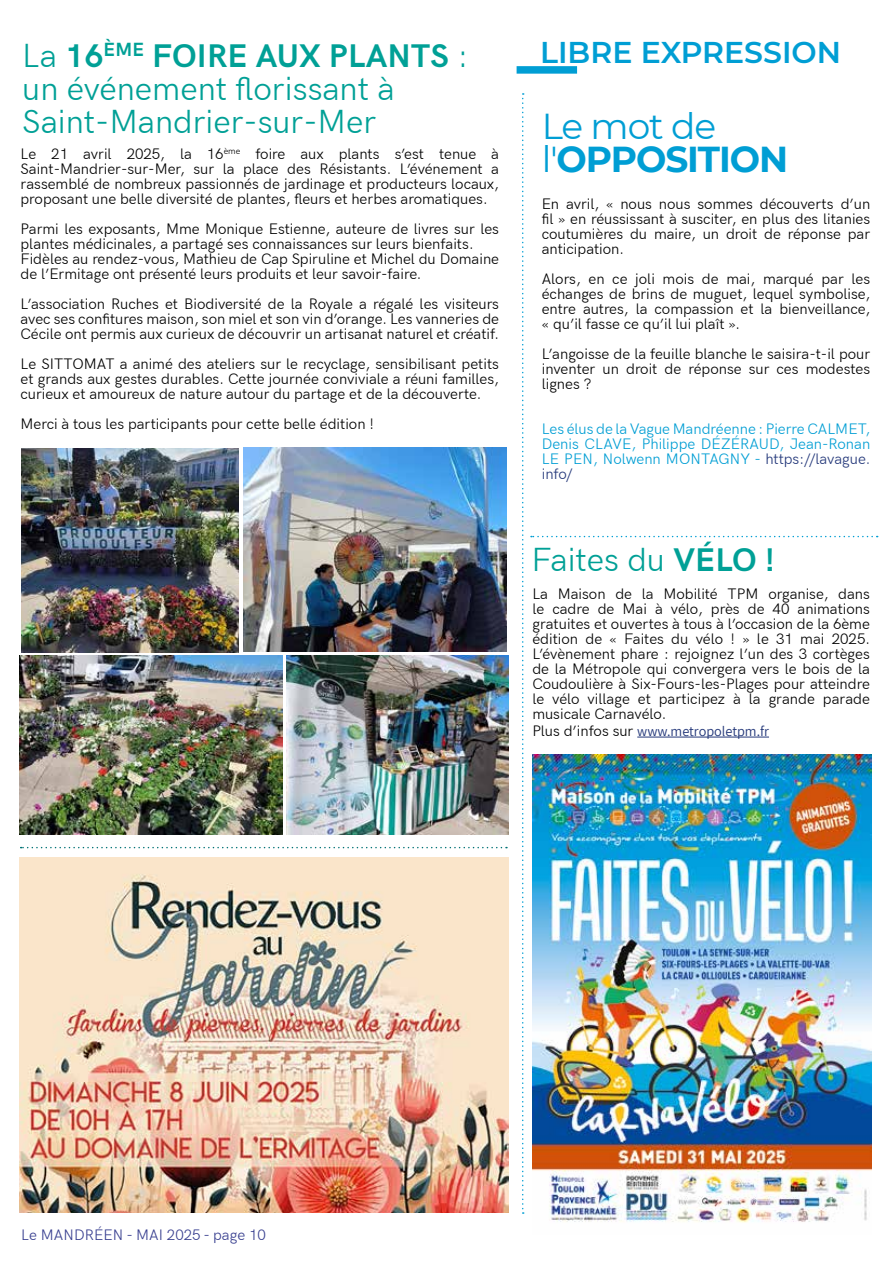
<style>
.page{position:relative;width:893px;height:1263px;background:#fff}
.page>*{position:absolute;margin:0;border:0;box-sizing:border-box;transform-origin:0 0}
.t1{font:700 36px/33px "Montserrat";letter-spacing:-.03em;color:#009ed4}
.t2{font:33px/33px "HK Grotesk";color:#00a096}
.t3{font:600 30px "Montserrat";color:#009ed4}
.t4{font:15px/15px "HK Grotesk";color:#000;text-align:justify}
.t5{font:15px/15px "HK Grotesk";color:#009ed4;text-align:justify}
.t6{font:15px "HK Grotesk";letter-spacing:.005em;color:#394090}
.t7{font:14.25px "Assistant";color:#24387a}
.s1{font-weight:700}
.s2{font-weight:400}
.s3{color:#24387a}
.s4{font-family:"HK Grotesk";font-size:15px;color:#000}
</style>
<div class="page">
<svg style="left:522px;top:93px;width:2px;height:1121px"></svg>
<div style="left:517px;top:66px;width:60px;height:8px;background:#009ed4"></div>
<svg style="left:531px;top:536px;width:347px;height:1px"></svg>
<img style="left:21px;top:449px;width:218px;height:204px">
<img style="left:20px;top:655px;width:263px;height:180px">
<img style="left:287px;top:655px;width:222px;height:180px">
<img style="left:244px;top:447px;width:263px;height:205px">
<img style="left:20px;top:857px;width:489px;height:355px">
<svg style="left:21px;top:847px;width:486px;height:1px"></svg>
<img style="left:532px;top:755px;width:339px;height:468px">
<hr style="left:637px;top:737px;width:132px;height:1px;background:#24387a">
<h2 class="t2" style="left:22px;top:37px;width:447px">La <span class="s1">16</span><sup>ÈME</sup> <span class="s1">FOIRE AUX PLANTS</span> : un événement florissant à<br>Saint-Mandrier-sur-Mer</h2>
<p class="t4" style="left:21px;top:146px;width:480px">Le 21 avril 2025, la 16<sup>ème</sup> foire aux plants s’est tenue à Saint-Mandrier-sur-Mer, sur la place des Résistants. L’événement a rassemblé de nombreux passionnés de jardinage et producteurs locaux, proposant une belle diversité de plantes, fleurs et herbes aromatiques.</p>
<p class="t4" style="left:21px;top:221px;width:480px;text-align:left">Parmi les exposants, Mme Monique Estienne, auteure de livres sur les plantes médicinales, a partagé ses connaissances sur leurs bienfaits.<br>Fidèles au rendez-vous, Mathieu de Cap Spiruline et Michel du Domaine de l’Ermitage ont présenté leurs produits et leur savoir-faire.</p>
<p class="t4" style="left:21px;top:296px;width:480px">L’association Ruches et Biodiversité de la Royale a régalé les visiteurs avec ses confitures maison, son miel et son vin d’orange. Les vanneries de Cécile ont permis aux curieux de découvrir un artisanat naturel et créatif.</p>
<p class="t4" style="left:21px;top:356px;width:480px">Le SITTOMAT a animé des ateliers sur le recyclage, sensibilisant petits et grands aux gestes durables. Cette journée conviviale a réuni familles, curieux et amoureux de nature autour du partage et de la découverte.</p>
<p class="t4" style="left:21px;top:416px;width:355px">Merci à tous les participants pour cette belle édition !</p>
<h3 class="t3" style="left:540px;top:31px;width:303px">LIBRE EXPRESSION</h3>
<h1 class="t1" style="left:542px;top:108px;width:248px"><span class="s2">Le mot de l'</span>OPPOSITION</h1>
<p class="t4" style="left:542px;top:195px;width:330px">En avril, « nous nous sommes découverts d’un fil » en réussissant à susciter, en plus des litanies coutumières du maire, un droit de réponse par anticipation.</p>
<p class="t4" style="left:542px;top:270px;width:330px">Alors, en ce joli mois de mai, marqué par les échanges de brins de muguet, lequel symbolise, entre autres, la compassion et la bienveillance, « qu’il fasse ce qu’il lui plaît ».</p>
<p class="t4" style="left:542px;top:345px;width:330px">L’angoisse de la feuille blanche le saisira-t-il pour inventer un droit de réponse sur ces modestes lignes ?</p>
<p class="t5" style="left:542px;top:420px;width:330px">Les élus de la Vague Mandréenne : Pierre CALMET, Denis CLAVE, Philippe DÉZÉRAUD, Jean-Ronan LE PEN, Nolwenn MONTAGNY - <span class="s3">https://lavague. info/</span></p>
<h2 class="t2" style="left:531px;top:540px;width:245px">Faites du <span class="s1">VÉLO !</span></h2>
<p class="t4" style="left:532px;top:586px;width:339px">La Maison de la Mobilité TPM organise, dans le cadre de Mai à vélo, près de 40 animations gratuites et ouvertes à tous à l’occasion de la 6ème édition de « Faites du vélo ! » le 31 mai 2025.<br>L’évènement phare : rejoignez l’un des 3 cortèges de la Métropole qui convergera vers le bois de la Coudoulière à Six-Fours-les-Plages pour atteindre le vélo village et participez à la grande parade musicale Carnavélo.</p>
<p class="t7" style="left:532px;top:721px;width:238px"><span class="s4">Plus d’infos sur</span> www.metropoletpm.fr</p>
<p class="t6" style="left:21px;top:1223px;width:246px">Le MANDRÉEN - MAI 2025 - page 10</p>
</div>
